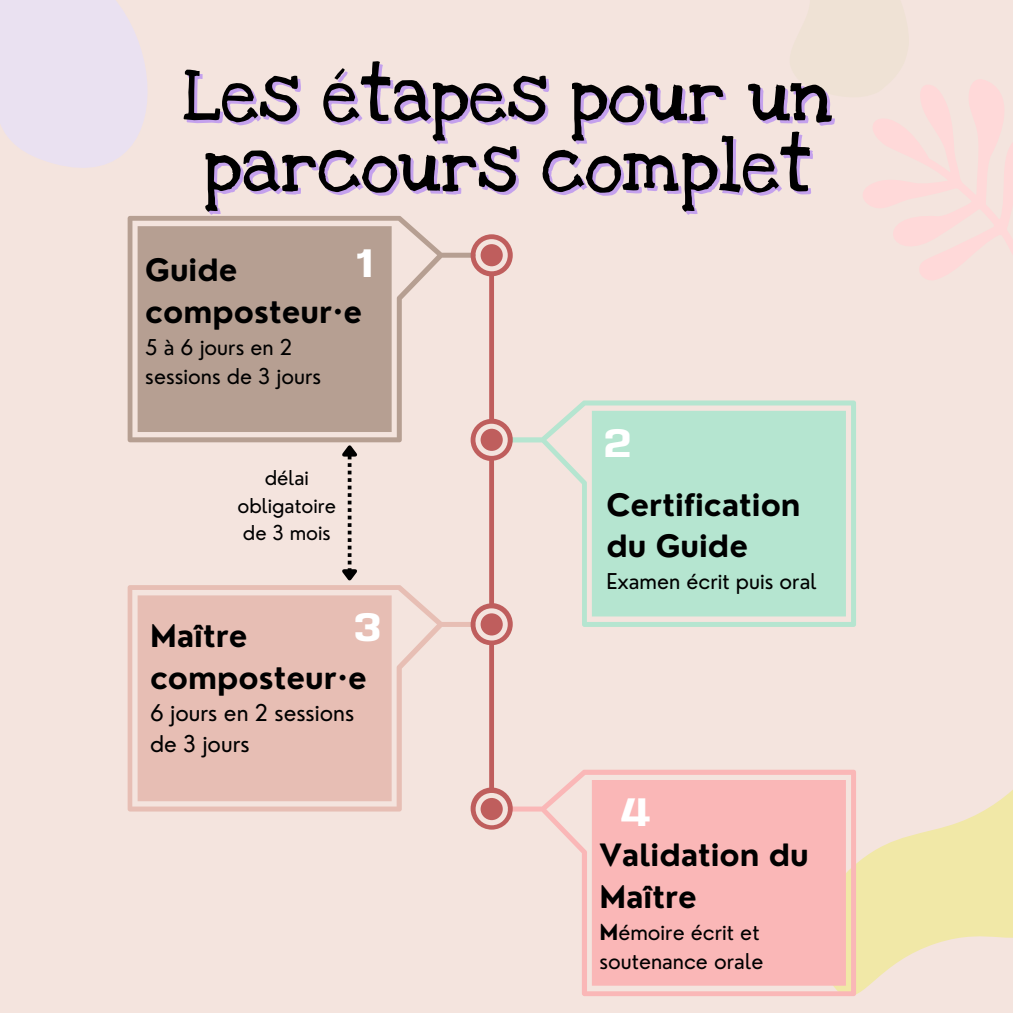
<style>
.page{position:relative;width:1013px;height:1013px;background:#fff}
.page>*{position:absolute;margin:0;border:0;box-sizing:border-box;transform-origin:0 0}
.t1{font:53.75px/70.2px "Love Ya Like A Sister Solid";color:#000;text-align:center}
.t2{font:600 expanded 39.5px "Karnchang";color:#fff}
.t3{font:700 30px/41.2px "Nourd";color:#000}
.t4{font:22.5px/31px "Nourd";color:#000}
.t5{font:21.25px/29px "Nourd";color:#000}
.t6{font:20px/27.2px "Nourd";color:#000;text-align:center}
.s1{font-weight:700}
</style>
<div class="page">
<div style="left:0;top:0;width:1012px;height:1012px;background:#f4e4de"></div>
<svg style="left:863px;top:80px;width:149px;height:200px"></svg>
<svg style="left:856px;top:790px;width:156px;height:205px;fill:#f1e8a7"></svg>
<svg style="left:0;top:0;width:148px;height:168px;background:#ebe1ee"></svg>
<svg style="left:863px;top:80px;width:46px;height:21px"></svg>
<svg style="left:128px;top:216px;width:342px;height:226px;fill:#b69f92"></svg>
<svg style="left:513px;top:400px;width:343px;height:227px;fill:#b5e5d0"></svg>
<svg style="left:128px;top:585px;width:342px;height:226px;fill:#e7beb4"></svg>
<svg style="left:513px;top:769px;width:343px;height:227px;fill:#fab7b7"></svg>
<svg style="left:470px;top:234px;width:43px;height:595px"></svg>
<div style="left:480px;top:798px;width:23px;height:22px;background:#bf5e5d;border-radius:50%"></div>
<svg style="left:336px;top:441px;width:24px;height:140px"></svg>
<p class="t1" style="left:183px;top:63px;width:651px">Les étapes pour un parcours complet</p>
<p class="t2" style="left:357px;top:245px;width:20px">1</p>
<p class="t3" style="left:145px;top:249px;width:218px">Guide composteur·e</p>
<p class="t5" style="left:145px;top:332px;width:177px">5 à 6 jours en 2 sessions de 3 jours</p>
<p class="t6" style="left:237px;top:464px;width:100px">délai obligatoire de 3 mois</p>
<p class="t2" style="left:354px;top:609px;width:29px">3</p>
<p class="t3" style="left:150px;top:615px;width:218px">Maître composteur·e</p>
<p class="t4" style="left:150px;top:697px;width:206px">6 jours en 2 sessions de 3 jours</p>
<p class="t2" style="left:603px;top:425px;width:29px">2</p>
<p class="t3" style="left:606px;top:483px;width:196px">Certification du Guide</p>
<p class="t5" style="left:606px;top:566px;width:212px">Examen écrit puis oral</p>
<p class="t2" style="left:621px;top:794px;width:30px">4</p>
<p class="t3" style="left:599px;top:834px;width:211px">Validation du<br>Maître</p>
<p class="t5" style="left:599px;top:917px;width:165px"><span class="s1">M</span>émoire écrit et soutenance orale</p>
</div>
